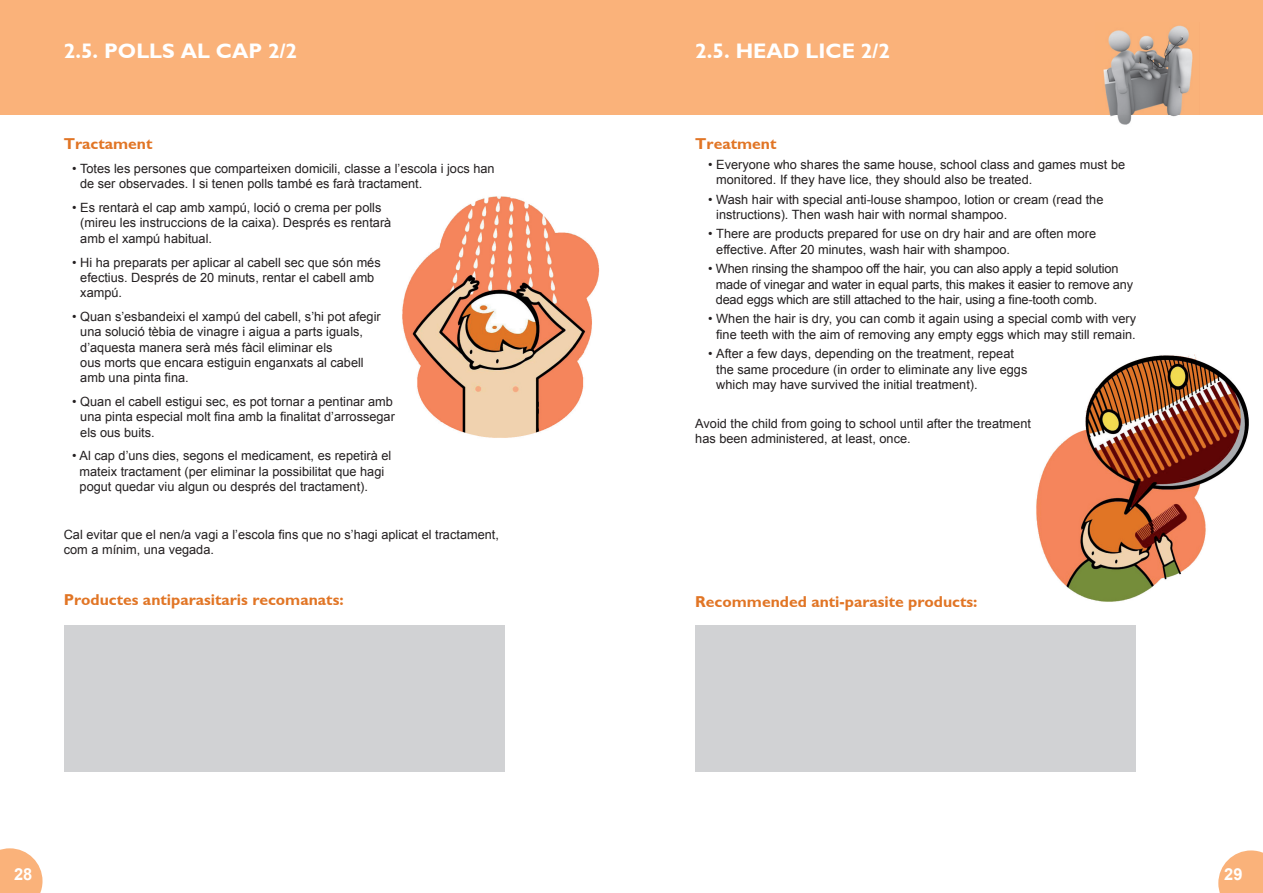
<style>
.page{position:relative;width:1263px;height:893px;background:#fff}
.page>*{position:absolute;margin:0;border:0;box-sizing:border-box;transform-origin:0 0}
.t1{font:700 21px "Gill Sans";color:#fff}
.t2{font:700 16.5px "Arial";color:#fff}
.t3{font:700 15.75px "Gill Sans";color:#e17525}
.t4{font:12.75px/15.3px "Arial";color:#231f20}
</style>
<div class="page">
<div style="left:0;top:0;width:631px;height:115px;background:#fab27a"></div>
<div style="left:631px;top:0;width:632px;height:115px;background:#fab27a"></div>
<svg style="left:0;top:848px;width:43px;height:45px;background:#fabd8d"></svg>
<svg style="left:1218px;top:850px;width:45px;height:43px;background:#fabd8d"></svg>
<img style="left:1103px;top:25px;width:90px;height:100px">
<img style="left:1036px;top:355px;width:213px;height:247px">
<div style="left:695px;top:625px;width:441px;height:147px;background:#d1d2d4"></div>
<img style="left:402px;top:196px;width:198px;height:242px">
<div style="left:64px;top:625px;width:441px;height:147px;background:#d1d2d4"></div>
<h1 class="t1" style="left:64px;top:39px;width:235px">2.5. POLLS AL CAP 2/2</h1>
<p class="t3" style="left:64px;top:135px;width:90px">Tractament</p>
<p class="t4" style="left:80px;top:161px;width:416px;text-indent:-8px">• Totes les persones que comparteixen domicili, classe a l’escola i jocs han de ser observades. I si tenen polls també es farà tractament.</p>
<p class="t4" style="left:80px;top:200px;width:313px;text-indent:-8px">• Es rentarà el cap amb xampú, loció o crema per polls (mireu les instruccions de la caixa). Després es rentarà amb el xampú habitual.</p>
<p class="t4" style="left:80px;top:255px;width:302px;text-indent:-8px">• Hi ha preparats per aplicar al cabell sec que són més efectius. Després de 20 minuts, rentar el cabell amb xampú.</p>
<p class="t4" style="left:80px;top:309px;width:302px;text-indent:-8px">• Quan s’esbandeixi el xampú del cabell, s’hi pot afegir una solució tèbia de vinagre i aigua a parts iguals, d’aquesta manera serà més fàcil eliminar els<br>ous morts que encara estiguin enganxats al cabell amb una pinta fina.</p>
<p class="t4" style="left:80px;top:394px;width:316px;text-indent:-8px">• Quan el cabell estigui sec, es pot tornar a pentinar amb una pinta especial molt fina amb la finalitat d’arrossegar els ous buits.</p>
<p class="t4" style="left:80px;top:448px;width:313px;text-indent:-7px">• Al cap d’uns dies, segons el medicament, es repetirà el mateix tractament (per eliminar la possibilitat que hagi pogut quedar viu algun ou després del tractament).</p>
<p class="t4" style="left:64px;top:527px;width:437px">Cal evitar que el nen/a vagi a l’escola fins que no s’hagi aplicat el tractament, com a mínim, una vegada.</p>
<p class="t3" style="left:64px;top:590px;width:281px">Productes antiparasitaris recomanats:</p>
<h1 class="t1" style="left:695px;top:39px;width:196px">2.5. HEAD LICE 2/2</h1>
<p class="t3" style="left:695px;top:135px;width:83px">Treatment</p>
<p class="t4" style="left:716px;top:157px;width:410px;text-indent:-8px">• Everyone who shares the same house, school class and games must be monitored. If they have lice, they should also be treated.</p>
<p class="t4" style="left:716px;top:192px;width:389px;text-indent:-8px">• Wash hair with special anti-louse shampoo, lotion or cream (read the instructions). Then wash hair with normal shampoo.</p>
<p class="t4" style="left:716px;top:226px;width:381px;text-indent:-8px">• There are products prepared for use on dry hair and are often more effective. After 20 minutes, wash hair with shampoo.</p>
<p class="t4" style="left:716px;top:261px;width:419px;text-indent:-8px">• When rinsing the shampoo off the hair, you can also apply a tepid solution made of vinegar and water in equal parts, this makes it easier to remove any dead eggs which are still attached to the hair, using a fine-tooth comb.</p>
<p class="t4" style="left:708px;top:311px;width:430px;text-align:right">• When the hair is dry, you can comb it again using a special comb with very fine teeth with the aim of removing any empty eggs which may still remain.</p>
<p class="t4" style="left:716px;top:346px;width:313px;text-indent:-8px">• After a few days, depending on the treatment, repeat the same procedure (in order to eliminate any live eggs which may have survived the initial treatment).</p>
<p class="t4" style="left:695px;top:416px;width:337px">Avoid the child from going to school until after the treatment has been administered, at least, once.</p>
<p class="t3" style="left:695px;top:593px;width:284px">Recommended anti-parasite products:</p>
<p class="t2" style="left:14px;top:863px;width:20px">28</p>
<p class="t2" style="left:1224px;top:863px;width:20px">29</p>
</div>
